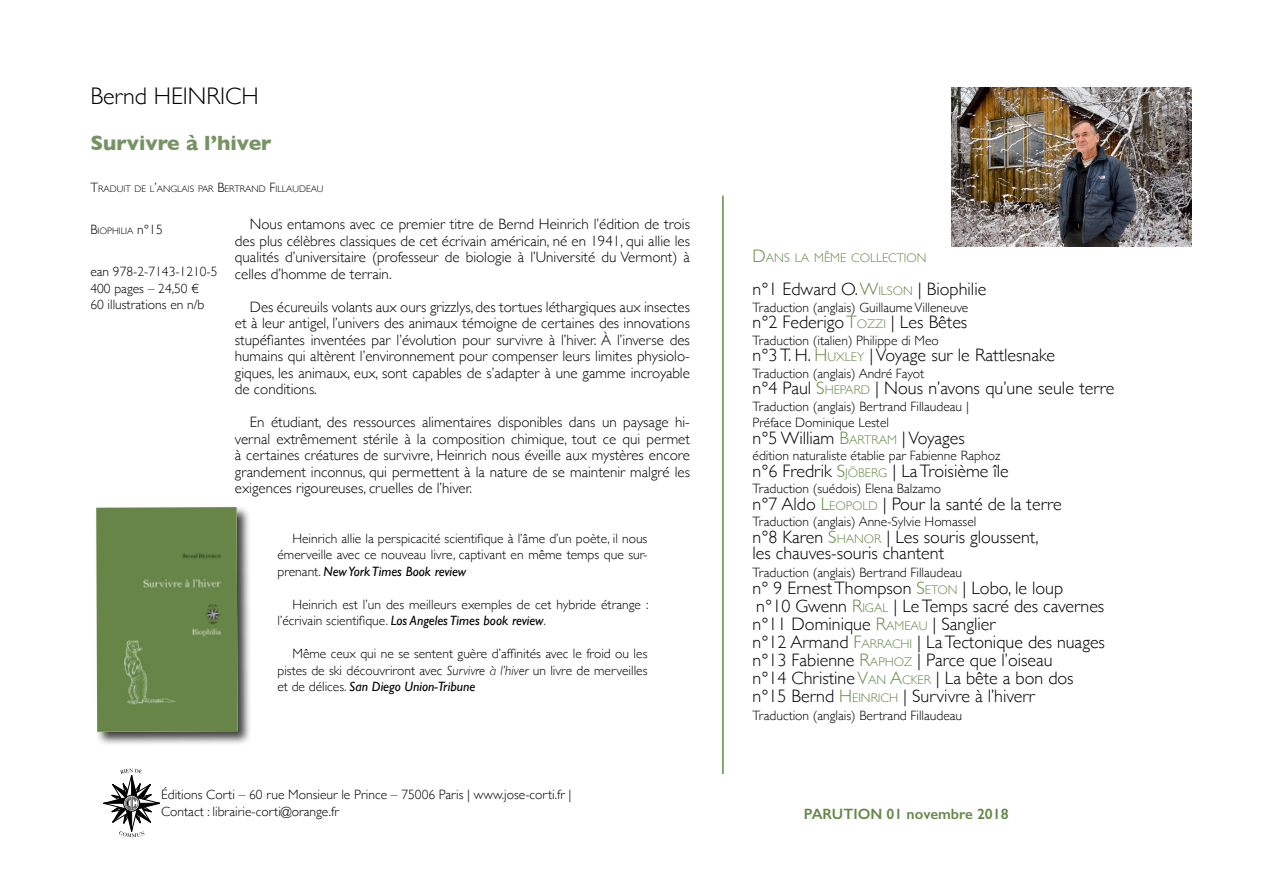
<style>
.page{position:relative;width:1263px;height:893px;background:#fff}
.page>*{position:absolute;margin:0;border:0;box-sizing:border-box;transform-origin:0 0}
.t1{font:300 24px "Gill Sans";color:#000}
.t2{font:700 21px "Gill Sans";color:#769363}
.t3{font:300 18px/18px "Gill Sans";color:#000}
.t4{font:300 15px/16.5px "Gill Sans";color:#000;text-align:justify}
.t5{font:600 15px "Gill Sans";color:#658849}
.t6{font:300 13.5px/16.5px "Gill Sans";color:#000}
.t7{font:300 12.6px "Gill Sans";color:#658849}
.t8{font:300 9.45px "Gill Sans";color:#000}
.s1{font-size:13.5px}
.s2{font-weight:400;font-style:italic}
.s3{font-style:italic}
.s4{font-size:18px}
.s5{color:#658849}
.s6{font-size:12.6px;color:#658849}
.s7{font-style:inherit}
</style>
<div class="page">
<div style="left:94px;top:505px;width:158px;height:241px;background:#000;opacity:.75"></div>
<img style="left:96px;top:507px;width:142px;height:225px">
<hr style="left:722px;top:196px;width:2px;height:578px;background:#658849">
<img style="left:951px;top:88px;width:241px;height:159px">
<svg style="left:103px;top:769px;width:57px;height:68px"></svg>
<h1 class="t1" style="left:90px;top:77px;width:170px">Bernd HEINRICH</h1>
<h2 class="t2" style="left:90px;top:126px;width:183px">Survivre à l’hiver</h2>
<p class="t8" style="left:90px;top:182px;width:234px"><span class="s1">T</span>RADUIT DE L<span class="s1">’</span>ANGLAIS PAR <span class="s1">B</span>ERTRAND <span class="s1">F</span>ILLAUDEAU</p>
<p class="t8" style="left:90px;top:224px;width:74px"><span class="s1">B</span>IOPHILIA <span class="s1">n</span><span class="s1">°15</span></p>
<p class="t6" style="left:90px;top:263px;width:129px">ean 978-2-7143-1210-5<br>400 pages – 24,50 €<br>60 illustrations en n/b</p>
<p class="t4" style="left:235px;top:215px;width:456px;text-indent:15px">Nous entamons avec ce premier titre de Bernd Heinrich l’édition de trois des plus célèbres classiques de cet écrivain américain, né en 1941, qui allie les qualités d’universitaire (professeur de biologie à l’Université du Vermont) à celles d’homme de terrain.</p>
<p class="t4" style="left:235px;top:298px;width:456px;text-indent:15px">Des écureuils volants aux ours grizzlys, des tortues léthargiques aux insectes et à leur antigel, l’univers des animaux témoigne de certaines des innovations stupéfiantes inventées par l’évolution pour survivre à l’hiver. À l’inverse des humains qui altèrent l’environnement pour compenser leurs limites physiolo&shy;giques, les animaux, eux, sont capables de s’adapter à une gamme incroyable de conditions.</p>
<p class="t4" style="left:235px;top:413px;width:456px;text-indent:15px">En étudiant, des ressources alimentaires disponibles dans un paysage hi&shy;vernal extrêmement stérile à la composition chimique, tout ce qui permet à certaines créatures de survivre, Heinrich nous éveille aux mystères encore grandement inconnus, qui permettent à la nature de se maintenir malgré les exigences rigoureuses, cruelles de l’hiver.</p>
<p class="t6" style="left:277px;top:530px;width:371px;text-align:justify;text-indent:15px">Heinrich allie la perspicacité scientifique à l’âme d’un poète, il nous émerveille avec ce nouveau livre, captivant en même temps que sur&shy;prenant. <span class="s2">New York Times Book review</span></p>
<p class="t6" style="left:277px;top:596px;width:373px;text-indent:15px">Heinrich est l’un des meilleurs exemples de cet hybride étrange : l’écrivain scientifique. <span class="s2">Los Angeles Times book review</span>.</p>
<p class="t6" style="left:277px;top:645px;width:371px;text-align:justify;text-indent:15px">Même ceux qui ne se sentent guère d’affinités avec le froid ou les pistes de ski découvriront avec <span class="s3">Survivre à l’hiver</span> un livre de merveilles et de délices. <span class="s2">San Diego Union-Tribune</span></p>
<p class="t6" style="left:161px;top:786px;width:412px">Éditions Corti – 60 rue Monsieur le Prince – 75006 Paris | www.jose-corti.fr |<br>Contact : librairie-corti@orange.fr</p>
<p class="t7" style="left:752px;top:248px;width:176px"><span class="s4">D</span>ANS LA MÊME COLLECTION</p>
<h3 class="t3" style="left:752px;top:280px;width:235px">n°1 Edward O. <span class="s5">W</span><span class="s6">ILSON</span> | Biophilie</h3>
<p class="t6" style="left:752px;top:299px;width:217px">Traduction (anglais) Guillaume Villeneuve</p>
<h3 class="t3" style="left:752px;top:313px;width:216px">n°2 Federigo <span class="s5">T</span><span class="s6">OZZI</span> | Les Bêtes</h3>
<p class="t6" style="left:752px;top:332px;width:188px">Traduction (italien) Philippe di Meo</p>
<h3 class="t3" style="left:752px;top:346px;width:304px">n°3 T. H. <span class="s5">H</span><span class="s6">UXLEY</span> | Voyage sur le Rattlesnake</h3>
<p class="t6" style="left:752px;top:365px;width:173px">Traduction (anglais) André Fayot</p>
<h3 class="t3" style="left:752px;top:379px;width:363px">n°4 Paul <span class="s5">S</span><span class="s6">H EPARD</span> | Nous n’avons qu’une seule terre</h3>
<p class="t6" style="left:752px;top:398px;width:218px">Traduction (anglais) Bertrand Fillaudeau |<br>Préface Dominique Lestel</p>
<h3 class="t3" style="left:752px;top:428px;width:214px">n°5 William <span class="s5">B</span><span class="s6">ARTRAM</span> | Voyages</h3>
<p class="t6" style="left:752px;top:447px;width:249px">édition naturaliste établie par Fabienne Raphoz</p>
<h3 class="t3" style="left:752px;top:461px;width:258px">n°6 Fredrik <span class="s5">S</span><span class="s6">JÖBERG</span> | La Troisième île</h3>
<p class="t6" style="left:752px;top:480px;width:190px">Traduction (suédois) Elena Balzamo</p>
<h3 class="t3" style="left:752px;top:494px;width:311px">n°7 Aldo <span class="s5">L</span><span class="s6">EOPOLD</span> | Pour la santé de la terre</h3>
<p class="t6" style="left:752px;top:513px;width:225px">Traduction (anglais) Anne-Sylvie Homassel</p>
<h3 class="t3" style="left:752px;top:528px;width:287px;line-height:16.5px">n°8 Karen <span class="s5">S</span><span class="s6">HANOR</span> | Les souris gloussent, les chauves-souris chantent</h3>
<p class="t6" style="left:752px;top:564px;width:211px">Traduction (anglais) Bertrand Fillaudeau</p>
<p class="t3" style="left:752px;top:578px;width:354px">n° 9 Ernest Thompson <span class="s5">S</span><span class="s6">ETON</span> <span class="s7">|</span> Lobo, le loup<br>n°10 Gwenn <span class="s5">R</span><span class="s6">IGAL</span> <span class="s7">|</span> Le Temps sacré des cavernes n°11 Dominique <span class="s5">R</span><span class="s6">AMEAU</span> <span class="s7">|</span> Sanglier<br>n°12 Armand <span class="s5">F</span><span class="s6">ARRACH I</span> <span class="s7">|</span> La Tectonique des nuages n°13 Fabienne <span class="s5">R</span><span class="s6">APH OZ</span> <span class="s7">|</span> Parce que l’oiseau<br>n°14 Christine<span class="s5">V</span><span class="s6">AN</span> <span class="s5">A</span><span class="s6">CKER</span> <span class="s7">|</span> La bête a bon dos n°15 Bernd <span class="s5">H</span><span class="s6">EINRICH</span> <span class="s7">|</span> Survivre à l’hiverr</p>
<p class="t6" style="left:752px;top:707px;width:211px">Traduction (anglais) Bertrand Fillaudeau</p>
<p class="t5" style="left:804px;top:805px;width:206px">PARUTION 01 novembre 2018</p>
</div>
